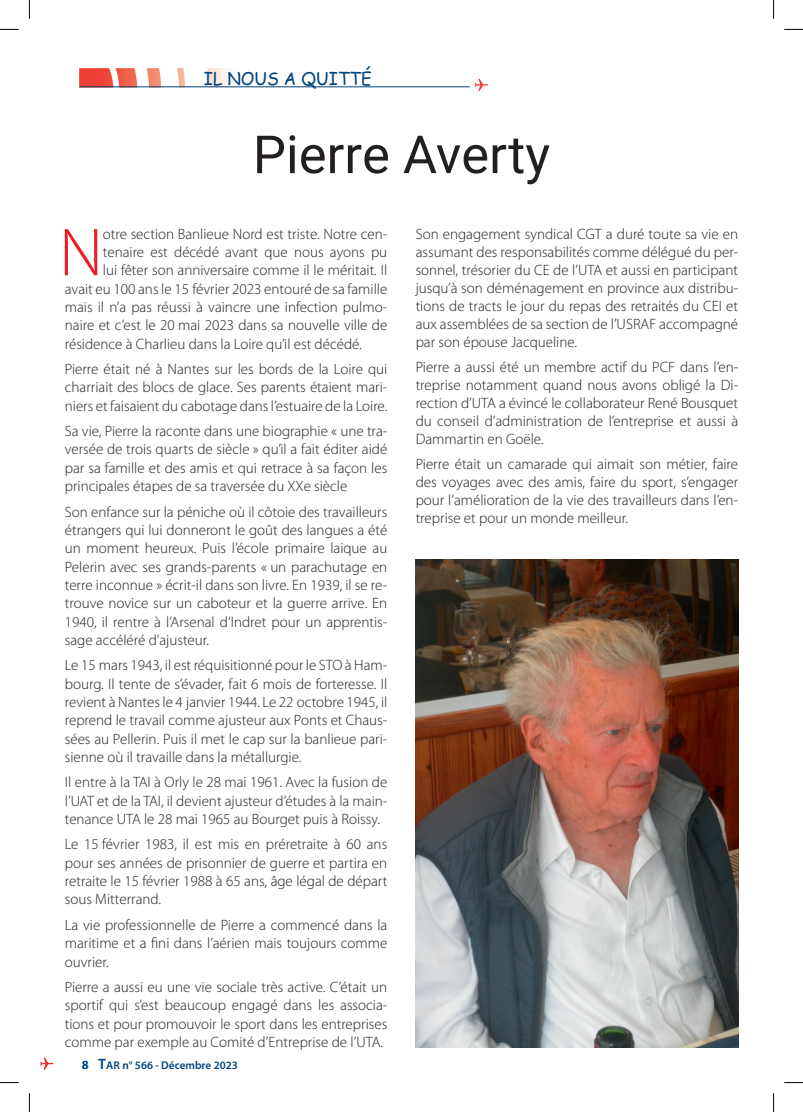
<style>
.page{position:relative;width:803px;height:1112px;background:#fff}
.page>*{position:absolute;margin:0;border:0;box-sizing:border-box;transform-origin:0 0}
.t1{font:300 68.38px "Myriad Pro";color:#ee1d23}
.t2{font:52.5px "Roboto";color:#231f20}
.t3{font:17.5px "Comic Sans MS";color:#00447b}
.t4{font:300 15px/18.4px "Myriad Pro";color:#231f20;text-align:justify}
.t5{font:600 11.25px "Myriad Pro";color:#00447b}
.s1{font-weight:700;font-size:12.5px}
.s2{font-size:15px}
</style>
<div class="page">
<svg style="left:40px;top:1057px;width:13px;height:12px"></svg>
<img style="left:79px;top:68px;width:159px;height:19px">
<svg style="left:475px;top:79px;width:13px;height:12px"></svg>
<hr style="left:79px;top:87px;width:391px;height:1px;background:#00447b">
<img style="left:416px;top:559px;width:322px;height:487px">
<svg style="left:0;top:29px;width:19px;height:1px"></svg>
<svg style="left:784px;top:29px;width:19px;height:1px"></svg>
<svg style="left:0;top:1082px;width:19px;height:1px"></svg>
<svg style="left:784px;top:1082px;width:19px;height:1px"></svg>
<svg style="left:29px;top:0;width:1px;height:19px"></svg>
<svg style="left:29px;top:1093px;width:1px;height:18px"></svg>
<svg style="left:773px;top:0;width:1px;height:19px"></svg>
<svg style="left:773px;top:1093px;width:1px;height:18px"></svg>
<p class="t3" style="left:204px;top:66px;width:169px">IL NOUS A QUITTÉ</p>
<h2 class="t2" style="left:253px;top:118px;width:299px">Pierre Averty</h2>
<h1 class="t1" style="left:59px;top:215px;width:45px">N</h1>
<p class="t4" style="left:103px;top:225px;width:286px">otre section Banlieue Nord est triste. Notre cen-</p>
<p class="t4" style="left:103px;top:243px;width:286px">tenaire est décédé avant que nous ayons pu</p>
<p class="t4" style="left:103px;top:261px;width:286px">lui fêter son anniversaire comme il le méritait. Il</p>
<p class="t4" style="left:65px;top:279px;width:324px">avait eu 100 ans le 15 février 2023 entouré de sa famille</p>
<p class="t4" style="left:65px;top:298px;width:324px">mais il n’a pas réussi à vaincre une infection pulmo-</p>
<p class="t4" style="left:65px;top:316px;width:324px">naire et c’est le 20 mai 2023 dans sa nouvelle ville de</p>
<p class="t4" style="left:65px;top:334px;width:299px">résidence à Charlieu dans la Loire qu’il est décédé.</p>
<p class="t4" style="left:65px;top:360px;width:324px">Pierre était né à Nantes sur les bords de la Loire qui charriait des blocs de glace. Ses parents étaient mari&shy;niers et faisaient du cabotage dans l’estuaire de la Loire.</p>
<p class="t4" style="left:65px;top:422px;width:324px">Sa vie, Pierre la raconte dans une biographie « une tra&shy;versée de trois quarts de siècle » qu’il a fait éditer aidé par sa famille et des amis et qui retrace à sa façon les principales étapes de sa traversée du XXe siècle</p>
<p class="t4" style="left:65px;top:502px;width:324px">Son enfance sur la péniche où il côtoie des travailleurs étrangers qui lui donneront le goût des langues a été un moment heureux. Puis l’école primaire laique au Pelerin avec ses grands-parents « un parachutage en terre inconnue » écrit-il dans son livre. En 1939, il se re&shy;trouve novice sur un caboteur et la guerre arrive. En 1940, il rentre à l’Arsenal d’Indret pour un apprentis&shy;sage accéléré d’ajusteur.</p>
<p class="t4" style="left:65px;top:656px;width:324px">Le 15 mars 1943, il est réquisitionné pour le STO à Ham&shy;bourg. Il tente de s’évader, fait 6 mois de forteresse. Il revient à Nantes le 4 janvier 1944. Le 22 octobre 1945, il reprend le travail comme ajusteur aux Ponts et Chaus&shy;sées au Pellerin. Puis il met le cap sur la banlieue pari&shy;sienne où il travaille dans la métallurgie.</p>
<p class="t4" style="left:65px;top:773px;width:324px">Il entre à la TAI à Orly le 28 mai 1961. Avec la fusion de l’UAT et de la TAI, il devient ajusteur d’études à la main&shy;tenance UTA le 28 mai 1965 au Bourget puis à Roissy.</p>
<p class="t4" style="left:65px;top:835px;width:324px">Le 15 février 1983, il est mis en préretraite à 60 ans pour ses années de prisonnier de guerre et partira en retraite le 15 février 1988 à 65 ans, âge légal de départ sous Mitterrand.</p>
<p class="t4" style="left:65px;top:915px;width:324px">La vie professionnelle de Pierre a commencé dans la maritime et a fini dans l’aérien mais toujours comme ouvrier.</p>
<p class="t4" style="left:65px;top:977px;width:324px">Pierre a aussi eu une vie sociale très active. C’était un sportif qui s’est beaucoup engagé dans les associa&shy;tions et pour promouvoir le sport dans les entreprises comme par exemple au Comité d’Entreprise de l’UTA.</p>
<p class="t5" style="left:82px;top:1057px;width:157px"><span class="s1">8</span> <span class="s2">T</span>AR n° 566 - Décembre 2023</p>
<p class="t4" style="left:416px;top:225px;width:324px;line-height:18px">Son engagement syndical CGT a duré toute sa vie en assumant des responsabilités comme délégué du per&shy;sonnel, trésorier du CE de l’UTA et aussi en participant jusqu’à son déménagement en province aux distribu&shy;tions de tracts le jour du repas des retraités du CEI et aux assemblées de sa section de l’USRAF accompagné par son épouse Jacqueline.</p>
<p class="t4" style="left:416px;top:358px;width:324px;line-height:18px">Pierre a aussi été un membre actif du PCF dans l’en&shy;treprise notamment quand nous avons obligé la Di&shy;rection d’UTA a évincé le collaborateur René Bousquet du conseil d’administration de l’entreprise et aussi à Dammartin en Goële.</p>
<p class="t4" style="left:416px;top:455px;width:324px;line-height:18px">Pierre était un camarade qui aimait son métier, faire des voyages avec des amis, faire du sport, s’engager pour l’amélioration de la vie des travailleurs dans l’en&shy;treprise et pour un monde meilleur.</p>
</div>
